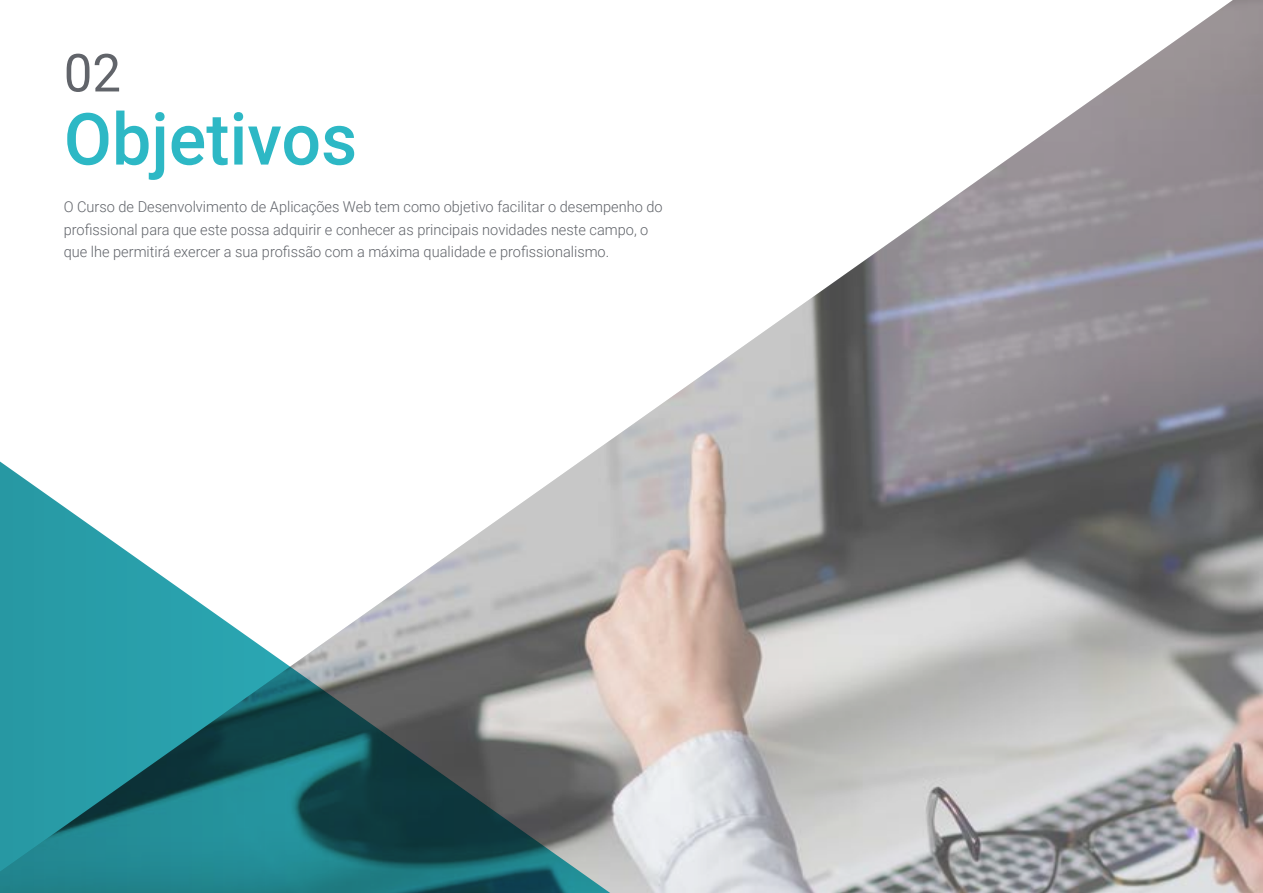
<style>
.page{position:relative;width:1263px;height:893px;background:#fff}
.page>*{position:absolute;margin:0;border:0;box-sizing:border-box;transform-origin:0 0}
.t1{font:500 72px "Roboto";color:#2db8c5}
.t2{font:52.5px "Roboto";color:#61646a}
.t3{font:300 15px/22.5px "Roboto";color:#61646a}
</style>
<div class="page">
<img style="left:602px;top:0;width:661px;height:893px">
<svg style="left:0;top:446px;width:640px;height:447px"></svg>
<h2 class="t2" style="left:64px;top:36px;width:59px">02</h2>
<h1 class="t1" style="left:64px;top:89px;width:295px">Objetivos</h1>
<p class="t3" style="left:64px;top:195px;width:600px">O Curso de Desenvolvimento de Aplicações Web tem como objetivo facilitar o desempenho do profissional para que este possa adquirir e conhecer as principais novidades neste campo, o que lhe permitirá exercer a sua profissão com a máxima qualidade e profissionalismo.</p>
</div>
